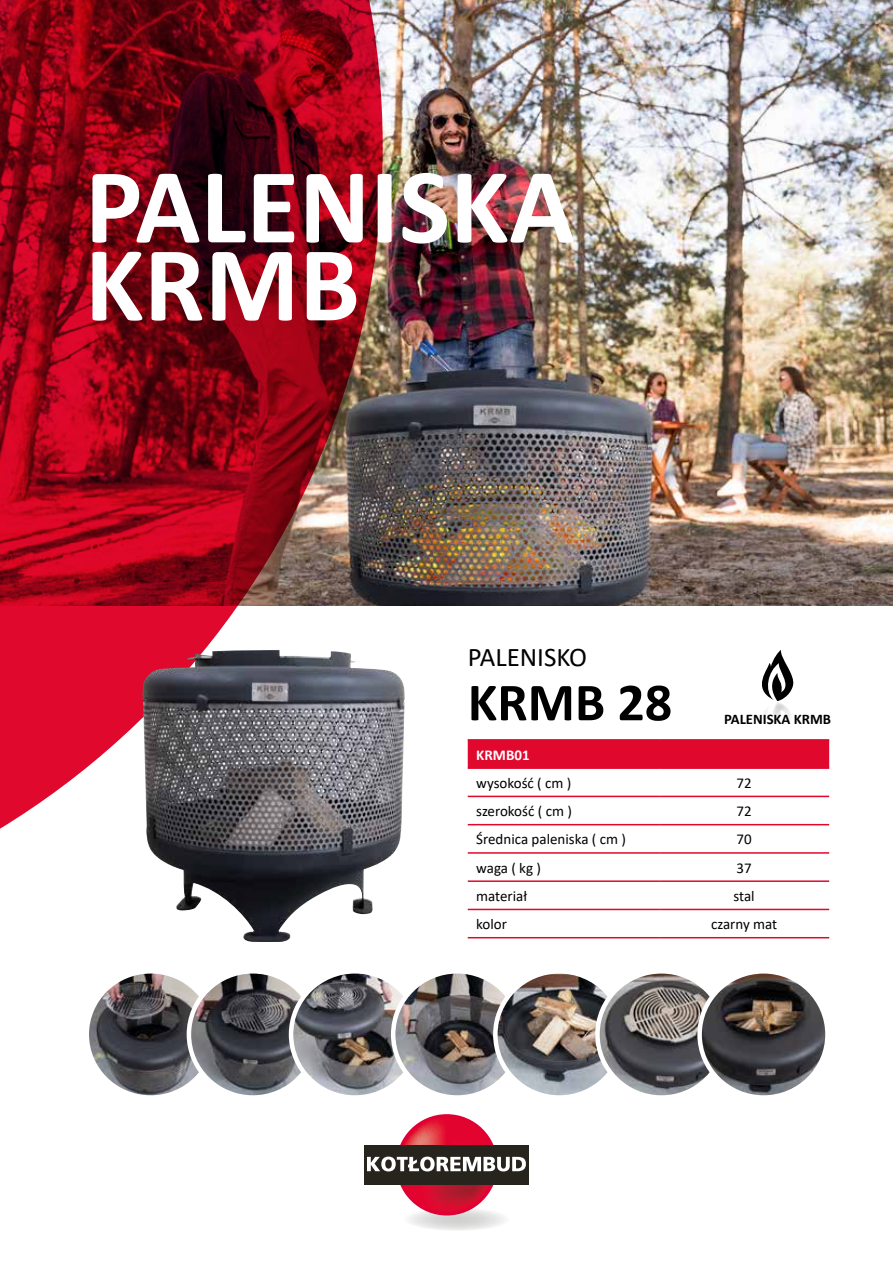
<style>
.page{position:relative;width:893px;height:1263px;background:#fff}
.page>*{position:absolute;margin:0;border:0;box-sizing:border-box;transform-origin:0 0}
.t1{font:700 108px/78px "Calibri";color:#fff}
.t2{font:700 54px "Calibri";color:#000}
.t3{font:27px "Calibri";color:#000}
.t4{font:15px "Calibri";color:#000}
.t5{font:700 15px "Calibri";color:#fff}
.t6{font:700 14.7px "Calibri";color:#000}
</style>
<div class="page">
<img style="left:383px;top:0;width:510px;height:606px">
<svg style="left:0;top:0;width:383px;height:829px;background:#941929"></svg>
<svg style="left:468px;top:650px;width:361px;height:117px"></svg>
<hr style="left:468px;top:852px;width:191px;height:2px;background:#e0082d">
<hr style="left:468px;top:880px;width:191px;height:2px;background:#e0082d">
<hr style="left:468px;top:909px;width:191px;height:1px;background:#e0082d">
<hr style="left:659px;top:909px;width:170px;height:1px;background:#e0082d">
<hr style="left:468px;top:937px;width:191px;height:1px;background:#e0082d">
<hr style="left:468px;top:739px;width:191px;height:2px;background:#e0082d">
<hr style="left:659px;top:739px;width:170px;height:2px;background:#e0082d">
<hr style="left:468px;top:767px;width:191px;height:2px;background:#e0082d">
<hr style="left:468px;top:796px;width:191px;height:1px;background:#e0082d">
<hr style="left:468px;top:824px;width:191px;height:1px;background:#e0082d">
<hr style="left:659px;top:852px;width:170px;height:2px;background:#e0082d">
<hr style="left:659px;top:880px;width:170px;height:2px;background:#e0082d">
<hr style="left:659px;top:767px;width:170px;height:2px;background:#e0082d">
<hr style="left:659px;top:796px;width:170px;height:1px;background:#e0082d">
<hr style="left:659px;top:824px;width:170px;height:1px;background:#e0082d">
<hr style="left:659px;top:937px;width:170px;height:1px;background:#e0082d">
<img style="left:90px;top:974px;width:99px;height:121px">
<div style="left:85px;top:969px;width:132px;height:131px;border:4px solid #fff;border-radius:50%"></div>
<img style="left:189px;top:974px;width:102px;height:121px">
<div style="left:187px;top:969px;width:132px;height:131px;border:4px solid #fff;border-radius:50%"></div>
<img style="left:291px;top:974px;width:102px;height:121px">
<div style="left:289px;top:969px;width:132px;height:131px;border:4px solid #fff;border-radius:50%"></div>
<img style="left:393px;top:974px;width:102px;height:121px">
<div style="left:391px;top:969px;width:132px;height:131px;border:4px solid #fff;border-radius:50%"></div>
<img style="left:495px;top:974px;width:102px;height:121px">
<div style="left:493px;top:969px;width:132px;height:131px;border:4px solid #fff;border-radius:50%"></div>
<img style="left:597px;top:974px;width:103px;height:121px">
<div style="left:595px;top:969px;width:133px;height:131px;border:4px solid #fff;border-radius:50%"></div>
<img style="left:700px;top:974px;width:125px;height:121px">
<div style="left:697px;top:969px;width:133px;height:131px;border:4px solid #fff;border-radius:50%"></div>
<img style="left:142px;top:650px;width:263px;height:292px">
<svg style="left:404px;top:1208px;width:106px;height:23px"></svg>
<div style="left:364px;top:1145px;width:165px;height:39px;background:#27241d"></div>
<svg style="left:367px;top:1117px;width:159px;height:95px"></svg>
<h1 class="t1" style="left:85px;top:166px;width:491px">PALENISKA<br>KRMB</h1>
<h3 class="t3" style="left:468px;top:638px;width:121px">PALENISKO</h3>
<h2 class="t2" style="left:468px;top:664px;width:206px">KRMB 28</h2>
<p class="t6" style="left:724px;top:709px;width:109px">PALENISKA KRMB</p>
<p class="t5" style="left:476px;top:744px;width:55px">KRMB01</p>
<p class="t4" style="left:476px;top:772px;width:97px">wysokość ( cm )</p>
<p class="t4" style="left:736px;top:772px;width:17px">72</p>
<p class="t4" style="left:476px;top:801px;width:97px">szerokość ( cm )</p>
<p class="t4" style="left:736px;top:801px;width:17px">72</p>
<p class="t4" style="left:476px;top:829px;width:151px">Średnica paleniska ( cm )</p>
<p class="t4" style="left:736px;top:829px;width:17px">70</p>
<p class="t4" style="left:476px;top:857px;width:66px">waga ( kg )</p>
<p class="t4" style="left:736px;top:857px;width:17px">37</p>
<p class="t4" style="left:476px;top:885px;width:52px">materiał</p>
<p class="t4" style="left:734px;top:885px;width:23px">stal</p>
<p class="t4" style="left:476px;top:914px;width:32px">kolor</p>
<p class="t4" style="left:711px;top:914px;width:68px">czarny mat</p>
</div>
